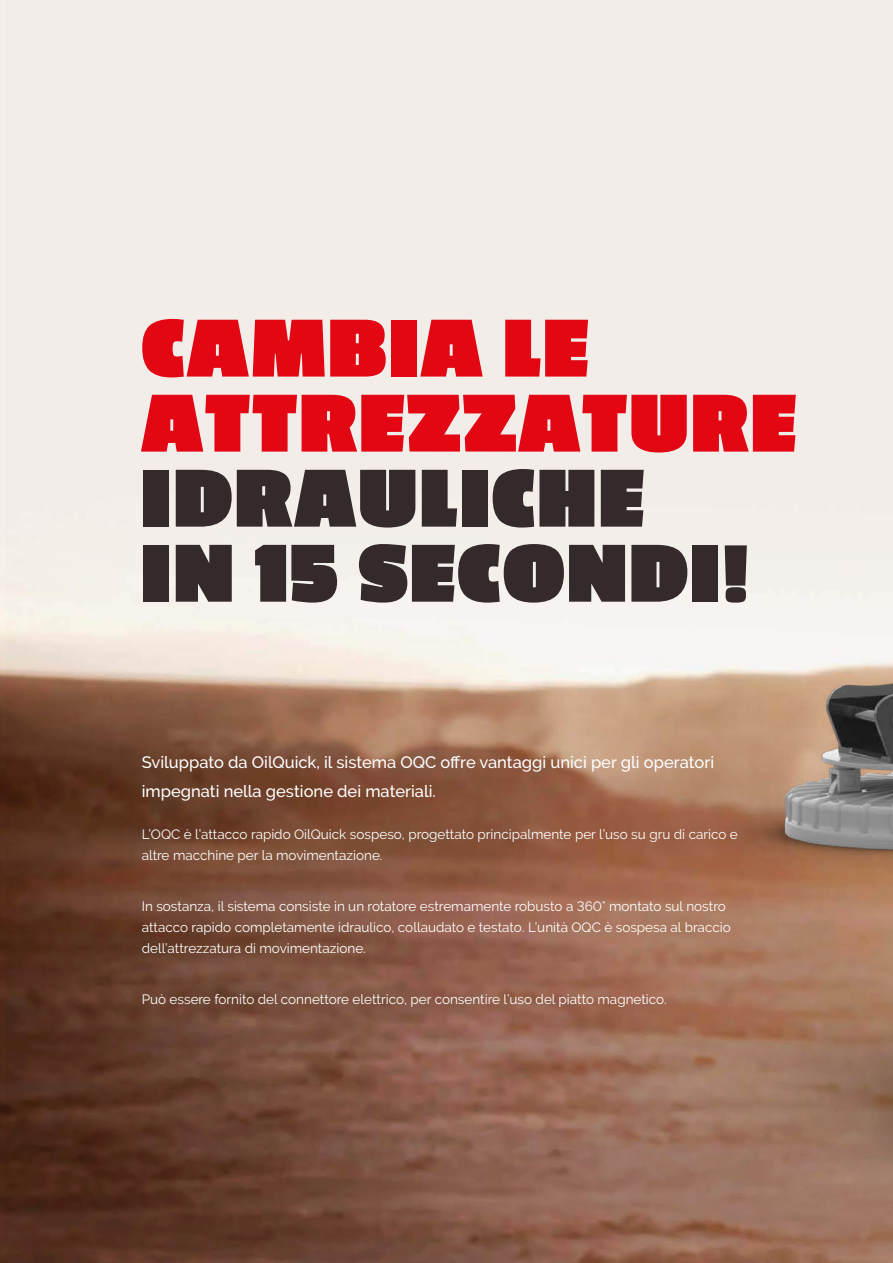
<style>
.page{position:relative;width:893px;height:1263px;background:#fff}
.page>*{position:absolute;margin:0;border:0;box-sizing:border-box;transform-origin:0 0}
.t1{font:900 91.5px/75px "Passion One";letter-spacing:.03em;color:#34292b}
.t2{font:900 91.5px/75px "Passion One";letter-spacing:.03em;color:#e30613}
.t3{font:500 16.5px/28.5px "Raleway";color:#fff}
.t4{font:13.5px/21px "Raleway";color:#fff}
</style>
<div class="page">
<img style="left:7px;top:0;width:886px;height:1263px">
<h1 class="t2" style="left:142px;top:313px;width:656px">CAMBIA LE<br>ATTREZZATURE</h1>
<h1 class="t1" style="left:142px;top:463px;width:608px">IDRAULICHE<br>IN 15 SECONDI!</h1>
<p class="t3" style="left:142px;top:748px;width:574px">Sviluppato da OilQuick, il sistema OQC offre vantaggi unici per gli operatori impegnati nella gestione dei materiali.</p>
<p class="t4" style="left:142px;top:824px;width:598px">L’OQC è l’attacco rapido OilQuick sospeso, progettato principalmente per l’uso su gru di carico e altre macchine per la movimentazione.</p>
<p class="t4" style="left:142px;top:895px;width:590px">In sostanza, il sistema consiste in un rotatore estremamente robusto a 360° montato sul nostro attacco rapido completamente idraulico, collaudato e testato. L’unità OQC è sospesa al braccio dell’attrezzatura di movimentazione.</p>
<p class="t4" style="left:142px;top:988px;width:527px">Può essere fornito del connettore elettrico, per consentire l’uso del piatto magnetico.</p>
</div>
